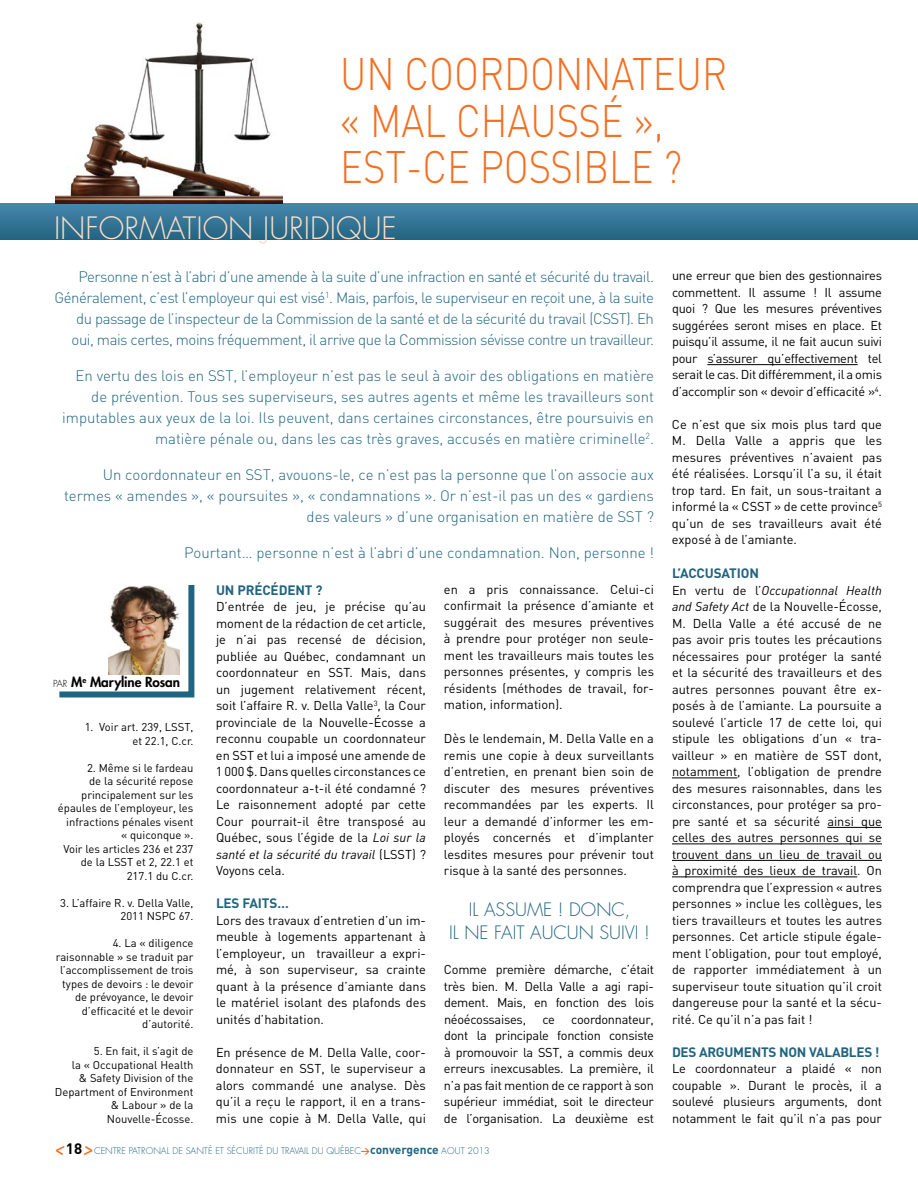
<style>
.page{position:relative;width:918px;height:1188px;background:#fff}
.page>*{position:absolute;margin:0;border:0;box-sizing:border-box;transform-origin:0 0}
.t1{font:300 45px/46.5px "DIN";color:#f36f21;scale:.85 1}
.t2{font:300 30px "Futura";color:#fedec7}
.t3{font:italic 24px "DIN";color:#f36f21}
.t4{font:300 18px/22.5px "Futura";color:#216480;text-align:center}
.t5{font:300 15px/21px "DIN";letter-spacing:-.01em;color:#216480;text-align:right}
.t6{font:300 15px/21px "DIN";letter-spacing:-.03em;color:#216480;text-align:right}
.t7{font:700 13.5px "DIN";letter-spacing:.065em;color:#216480}
.t8{font:800 13.5px "Futura";letter-spacing:-.01em;color:#000}
.t9{font:12.75px/16.5px "DIN";color:#000;text-align:justify}
.t10{font:11.25px/13.5px "DIN";color:#000;text-align:right}
.t11{font:300 9px "Futura";color:#216480}
.s1{font-weight:300;font-size:9.45px}
.s2{font-style:italic}
.s3{font-weight:700;font-style:normal;font-size:15px;color:#000}
.s4{font-family:"DIN";font-weight:700;color:#f36f21}
.s5{font-family:"DIN";font-weight:700;font-size:12px}
</style>
<div class="page">
<hr style="left:707px;top:364px;width:151px;height:1px;background:#000">
<hr style="left:672px;top:778px;width:65px;height:1px;background:#000">
<hr style="left:827px;top:827px;width:55px;height:1px;background:#000">
<hr style="left:672px;top:844px;width:210px;height:1px;background:#000">
<hr style="left:672px;top:860px;width:210px;height:1px;background:#000">
<hr style="left:672px;top:877px;width:185px;height:1px;background:#000">
<div style="left:0;top:203px;width:918px;height:36px;background:linear-gradient(to bottom,#4687ae,#256682)"></div>
<img style="left:56px;top:22px;width:226px;height:181px">
<svg style="left:59px;top:585px;width:136px;height:113px"></svg>
<img style="left:108px;top:585px;width:72px;height:90px">
<h1 class="t1" style="left:340px;top:50px;width:457px">U n coordonnateur « mal chaussé », est-ce possible ?</h1>
<h2 class="t2" style="left:54px;top:209px;width:344px">INFORMATION JURIDIQUE</h2>
<p class="t6" style="left:54px;top:266px;width:601px">Personne n’est à l’abri d’une amende à la suite d’une infraction en santé et sécurité du travail.<br>Généralement, c’est l’employeur qui est visé<sup>1</sup>. Mais, parfois, le superviseur en reçoit une, à la suite du passage de l’inspecteur de la Commission de la santé et de la sécurité du travail (CSST). Eh oui, mais certes, moins fréquemment, il arrive que la Commission sévisse contre un travailleur.</p>
<p class="t5" style="left:62px;top:365px;width:593px">En vertu des lois en SST, l’employeur n’est pas le seul à avoir des obligations en matière de prévention. Tous ses superviseurs, ses autres agents et même les travailleurs sont imputables aux yeux de la loi. I ls peuvent, dans certaines circonstances, être poursuivis en matière pénale ou, dans les cas très graves, accusés en matière criminelle<sup>2</sup>.</p>
<p class="t5" style="left:64px;top:464px;width:591px">U n coordonnateur en SST, avouons-le, ce n’est pas la personne que l’on associe aux termes « amendes », « poursuites », « condamnations ». Or n’est-il pas un des « gardiens des valeurs » d’une organisation en matière de SST ?</p>
<p class="t5" style="left:184px;top:542px;width:471px">Pourtant… personne n’est à l’abri d’une condamnation. Non, personne !</p>
<p class="t8" style="left:53px;top:673px;width:128px"><span class="s1">par</span> M<sup>e</sup> Maryline Rosan</p>
<p class="t10" style="left:85px;top:720px;width:110px">1. Voir art. 239, LSST, et 22.1, C.cr.</p>
<p class="t10" style="left:58px;top:761px;width:137px">2. Même si le fardeau<br>de la sécurité repose principalement sur les épaules de l’employeur, les infractions pénales visent « quiconque ».<br>Voir les articles 236 et 237 de la LSST et 2, 22.1 et<br>217.1 du C.cr.</p>
<p class="t10" style="left:60px;top:896px;width:135px">3. L’affaire R. v. Della Valle,<br>2011 NSPC 67.</p>
<p class="t10" style="left:56px;top:936px;width:139px">4. La « diligence raisonnable » se traduit par l’accomplissement de trois types de devoirs : le devoir de prévoyance, le devoir d’efficacité et le devoir d’autorité.</p>
<p class="t10" style="left:55px;top:1044px;width:140px">5. En fait, il s’agit de<br>la « Occupational Health<br>&amp; Safety Division of the<br>Department of Environment &amp; Labour » de la<br>N ouvelle-Écosse.</p>
<p class="t7" style="left:216px;top:581px;width:108px">UN PRÉCÉDENT ?</p>
<p class="t9" style="left:216px;top:598px;width:212px">D’entrée de jeu, je précise qu’au moment de la rédaction de cet article, je n’ai pas recensé de décision, publiée au Québec, condamnant un coordonnateur en SST. Mais, dans un jugement relativement récent, soit l’affaire R. v. Della Valle<sup>3</sup>, la Cour provinciale de la N ouvelle-Écosse a reconnu coupable un coordonnateur en SST et lui a imposé une amende de 1 000 $. Dans quelles circonstances ce coordonnateur a-t-il été condamné ?<br>Le raisonnement adopté par cette Cour pourrait-il être transposé au Québec, sous l’égide de la <span class="s2">Loi sur la santé et la sécurité du travail</span> (LSST) ?<br>Voyons cela.</p>
<p class="t7" style="left:216px;top:895px;width:74px">LES FAITS…</p>
<p class="t9" style="left:216px;top:912px;width:212px">Lors des travaux d’entretien d’un im&shy;meuble à logements appartenant à l’employeur, un travailleur a expri&shy;mé, à son superviseur, sa crainte quant à la présence d’amiante dans le matériel isolant des plafonds des unités d’habitation.</p>
<p class="t9" style="left:216px;top:1044px;width:212px">En présence de M . Della Valle, coor&shy;donnateur en SST, le superviseur a alors commandé une analyse. Dès qu’il a reçu le rapport, il en a trans&shy;mis une copie à M . Della Valle, qui</p>
<p class="t9" style="left:444px;top:581px;width:212px">en a pris connaissance. Celui-ci confirmait la présence d’amiante et suggérait des mesures préventives à prendre pour protéger non seule&shy;ment les travailleurs mais toutes les personnes présentes, y compris les résidents (méthodes de travail, for&shy;mation, information).</p>
<p class="t9" style="left:444px;top:730px;width:212px">Dès le lendemain, M . Della Valle en a remis une copie à deux surveillants d’entretien, en prenant bien soin de discuter des mesures préventives recommandées par les experts. Il leur a demandé d’informer les em&shy;ployés concernés et d’implanter lesdites mesures pour prévenir tout risque à la santé des personnes.</p>
<h3 class="t4" style="left:449px;top:899px;width:202px">I L ASSUME ! DONC,<br>IL NE FAIT AUCUN SUIVI !</h3>
<p class="t9" style="left:444px;top:961px;width:212px">Comme première démarche, c’était très bien. M . Della Valle a agi rapi&shy;dement. Mais, en fonction des lois néoécossaises,</p>
<p class="t9" style="left:444px;top:1010px;width:212px;text-indent:127px">coordonnateur, dont la principale fonction consiste à promouvoir la SST, a commis deux erreurs inexcusables. La première, il n’a pas fait mention de ce rapport à son supérieur immédiat, soit le directeur de l’organisation. La deuxième est</p>
<p class="t9" style="left:542px;top:1010px;width:14px">ce</p>
<h3 class="t3" style="left:54px;top:1133px;width:42px">&lt;<span class="s3">18</span>&gt;</h3>
<p class="t11" style="left:94px;top:1144px;width:397px">CENTRE PATRONAL DE SANTÉ ET SÉCURITÉ DU TRAVAIL DU QUÉBEC<span class="s4">&gt;</span><span class="s5">CONVERGENCE</span> AOUT 2013</p>
<p class="t9" style="left:672px;top:267px;width:212px">une erreur que bien des gestionnaires commettent. Il assume ! Il assume quoi ? Que les mesures préventives suggérées seront mises en place. Et puisqu’il assume, il ne fait aucun suivi pour s’assurer qu’effectivement tel serait le cas. Dit différemment, il a omis d’accomplir son « devoir d’efficacité »<sup>4</sup>.</p>
<p class="t9" style="left:672px;top:416px;width:212px">Ce n’est que six mois plus tard que M . Della Valle a appris que les mesures préventives n’avaient pas été réalisées. Lorsqu’il l’a su, il était trop tard. En fait, un sous-traitant a informé la « CSST » de cette province<sup>5 </sup>qu’un de ses travailleurs avait été exposé à de l’amiante.</p>
<p class="t7" style="left:672px;top:564px;width:88px">L’ACCUSATION</p>
<p class="t9" style="left:672px;top:582px;width:212px">En vertu de l’<span class="s2">Occupationnal Health and Safety Act</span> de la N ouvelle-Écosse, M . Della Valle a été accusé de ne pas avoir pris toutes les précautions nécessaires pour protéger la santé et la sécurité des travailleurs et des autres personnes pouvant être ex&shy;posés à de l’amiante. La poursuite a soulevé l’article 17 de cette loi, qui stipule les obligations d’un « tra&shy;vailleur » en matière de SST dont, notamment, l’obligation de prendre des mesures raisonnables, dans les circonstances, pour protéger sa pro&shy;pre santé et sa sécurité ainsi que celles des autres personnes qui se trouvent dans un lieu de travail ou à proximité des lieux de travail. On comprendra que l’expression « autres personnes » inclue les collègues, les tiers travailleurs et toutes les autres personnes. Cet article stipule égale&shy;ment l’obligation, pour tout employé, de rapporter immédiatement à un superviseur toute situation qu’il croit dangereuse pour la santé et la sécu&shy;rité. Ce qu’il n’a pas fait !</p>
<p class="t7" style="left:672px;top:1043px;width:184px">DES ARGUMENTS NON VALABLES</p>
<p class="t7" style="left:875px;top:1043px;width:6px">!</p>
<p class="t9" style="left:672px;top:1060px;width:212px">Le coordonnateur a plaidé « non coupable ». Durant le procès, il a soulevé plusieurs arguments, dont notamment le fait qu’il n’a pas pour</p>
</div>
